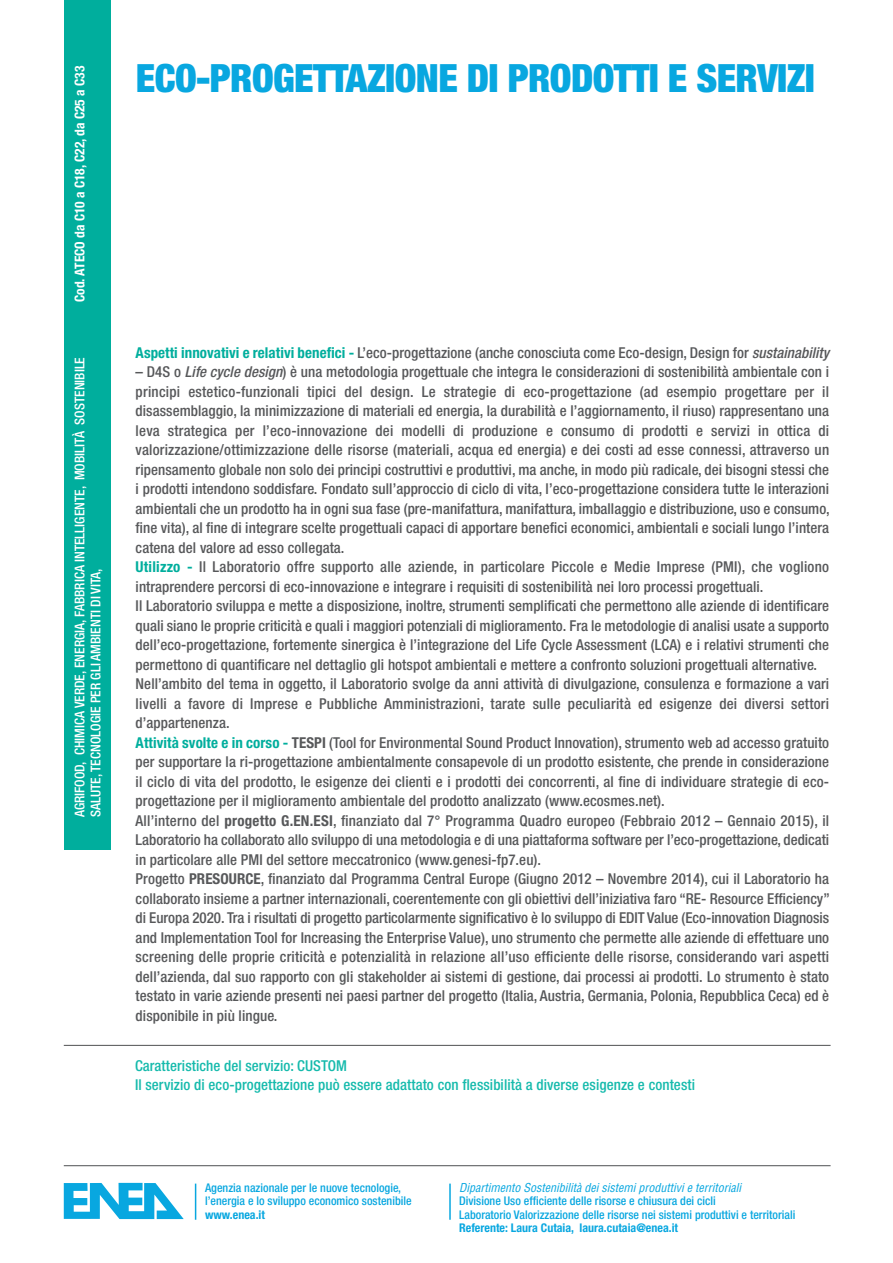
<style>
.page{position:relative;width:893px;height:1263px;background:#fff}
.page>*{position:absolute;margin:0;border:0;box-sizing:border-box;transform-origin:0 0}
.t1{font:900 condensed 39px "Helvetica Neue LT Std";letter-spacing:-.015em;color:#08a7e0}
.t2{font:500 condensed 15px/19.5px "Helvetica Neue LT Std";letter-spacing:.005em;color:#57585a}
.t3{font:500 condensed 15px/19.5px "Helvetica Neue LT Std";letter-spacing:.005em;color:#15baac}
.t4{font:500 condensed 13.5px "Helvetica Neue LT Std";color:#fff}
.t5{font:700 condensed 13.5px "Helvetica Neue LT Std";color:#fff}
.t6{font:500 condensed 12px/13.5px "Helvetica Neue LT Std";color:#08a7e0}
.t7{font:italic condensed 12px "Helvetica LT Std";color:#08a7e0}
.t8{font:700 condensed 12px "Helvetica Neue LT Std";color:#08a7e0}
.s1{font-weight:700;color:#00ae9d}
.s2{font-style:italic}
.s3{font-weight:700}
</style>
<div class="page">
<svg style="left:64px;top:1183px;width:120px;height:36px"></svg>
<hr style="left:195px;top:1183px;width:1px;height:37px;background:#08a7e0">
<hr style="left:449px;top:1183px;width:2px;height:37px;background:#08a7e0">
<div style="left:64px;top:0;width:47px;height:850px;background:#00ae9d"></div>
<hr style="left:64px;top:1165px;width:767px;height:1px;background:#57585a">
<hr style="left:64px;top:1045px;width:767px;height:1px;background:#57585a">
<p class="t5" style="left:75px;top:302px;width:238px;rotate:-90deg">Cod. ATECO da C10 a C18, C22, da C25 a C33</p>
<p class="t4" style="left:75px;top:817px;width:462px;rotate:-90deg">AGRIFOOD, CHIMICA VERDE, ENERGIA, FABBRICA INTELLIGENTE, MOBILITÀ SOSTENIBILE</p>
<p class="t4" style="left:91px;top:817px;width:250px;rotate:-90deg">SALUTE, TECNOLOGIE PER GLI AMBIENTI DI VITA,</p>
<h1 class="t1" style="left:136px;top:64px;width:681px">ECO-PROGETTAZIONE DI PRODOTTI E SERVIZI</h1>
<p class="t2" style="left:136px;top:344px;width:695px"><span class="s1">Aspetti innovativi e relativi benefici -</span> L’eco-progettazione (anche conosciuta come Eco-design, Design for <span class="s2">sustainability</span></p>
<p class="t2" style="left:136px;top:364px;width:696px">– D4S o <span class="s2">Life cycle design</span>) è una metodologia progettuale che integra le considerazioni di sostenibilità ambientale con i principi estetico-funzionali tipici del design. Le strategie di eco-progettazione (ad esempio progettare per il disassemblaggio, la minimizzazione di materiali ed energia, la durabilità e l’aggiornamento, il riuso) rappresentano una leva strategica per l’eco-innovazione dei modelli di produzione e consumo di prodotti e servizi in ottica di valorizzazione/ottimizzazione delle risorse (materiali, acqua ed energia) e dei costi ad esse connessi, attraverso un ripensamento globale non solo dei principi costruttivi e produttivi, ma anche, in modo più radicale, dei bisogni stessi che i prodotti intendono soddisfare. Fondato sull’approccio di ciclo di vita, l’eco-progettazione considera tutte le interazioni ambientali che un prodotto ha in ogni sua fase (pre-manifattura, manifattura, imballaggio e distribuzione, uso e consumo, fine vita), al fine di integrare scelte progettuali capaci di apportare benefici economici, ambientali e sociali lungo l’intera catena del valore ad esso collegata.<br><span class="s1">Utilizzo -</span> Il Laboratorio offre supporto alle aziende, in particolare Piccole e Medie Imprese (PMI), che vogliono intraprendere percorsi di eco-innovazione e integrare i requisiti di sostenibilità nei loro processi progettuali.<br>Il Laboratorio sviluppa e mette a disposizione, inoltre, strumenti semplificati che permettono alle aziende di identificare quali siano le proprie criticità e quali i maggiori potenziali di miglioramento. Fra le metodologie di analisi usate a supporto dell’eco-progettazione, fortemente sinergica è l’integrazione del Life Cycle Assessment (LCA) e i relativi strumenti che permettono di quantificare nel dettaglio gli hotspot ambientali e mettere a confronto soluzioni progettuali alternative.<br>Nell’ambito del tema in oggetto, il Laboratorio svolge da anni attività di divulgazione, consulenza e formazione a vari livelli a favore di Imprese e Pubbliche Amministrazioni, tarate sulle peculiarità ed esigenze dei diversi settori d’appartenenza.<br><span class="s1">Attività svolte e in corso -</span> <span class="s3">TESPI</span> (Tool for Environmental Sound Product Innovation), strumento web ad accesso gratuito per supportare la ri-progettazione ambientalmente consapevole di un prodotto esistente, che prende in considerazione il ciclo di vita del prodotto, le esigenze dei clienti e i prodotti dei concorrenti, al fine di individuare strategie di eco&shy;progettazione per il miglioramento ambientale del prodotto analizzato (www.ecosmes.net).<br>All’interno del <span class="s3">progetto G.EN.ESI</span>, finanziato dal 7° Programma Quadro europeo (Febbraio 2012 – Gennaio 2015), il Laboratorio ha collaborato allo sviluppo di una metodologia e di una piattaforma software per l’eco-progettazione, dedicati in particolare alle PMI del settore meccatronico (www.genesi-fp7.eu).<br>Progetto <span class="s3">PRESOURCE</span>, finanziato dal Programma Central Europe (Giugno 2012 – Novembre 2014), cui il Laboratorio ha collaborato insieme a partner internazionali, coerentemente con gli obiettivi dell’iniziativa faro “RE- Resource Efficiency” di Europa 2020. Tra i risultati di progetto particolarmente significativo è lo sviluppo di EDIT Value (Eco-innovation Diagnosis and Implementation Tool for Increasing the Enterprise Value), uno strumento che permette alle aziende di effettuare uno screening delle proprie criticità e potenzialità in relazione all’uso efficiente delle risorse, considerando vari aspetti dell’azienda, dal suo rapporto con gli stakeholder ai sistemi di gestione, dai processi ai prodotti. Lo strumento è stato testato in varie aziende presenti nei paesi partner del progetto (Italia, Austria, Germania, Polonia, Repubblica Ceca) ed è disponibile in più lingue.</p>
<p class="t3" style="left:135px;top:1057px;width:561px">Caratteristiche del servizio: CUSTOM<br>Il servizio di eco-progettazione può essere adattato con flessibilità a diverse esigenze e contesti</p>
<p class="t6" style="left:205px;top:1181px;width:208px">Agenzia nazionale per le nuove tecnologie, l’energia e lo sviluppo economico sostenibile</p>
<p class="t8" style="left:205px;top:1210px;width:61px">www.enea.it</p>
<p class="t7" style="left:459px;top:1182px;width:283px">Dipartimento Sostenibilità dei sistemi produttivi e territoriali</p>
<p class="t6" style="left:459px;top:1195px;width:338px">Divisione Uso efficiente delle risorse e chiusura dei cicli<br>Laboratorio Valorizzazione delle risorse nei sistemi produttivi e territoriali</p>
<p class="t8" style="left:459px;top:1223px;width:220px">Referente: Laura Cutaia, laura.cutaia@enea.it</p>
</div>
